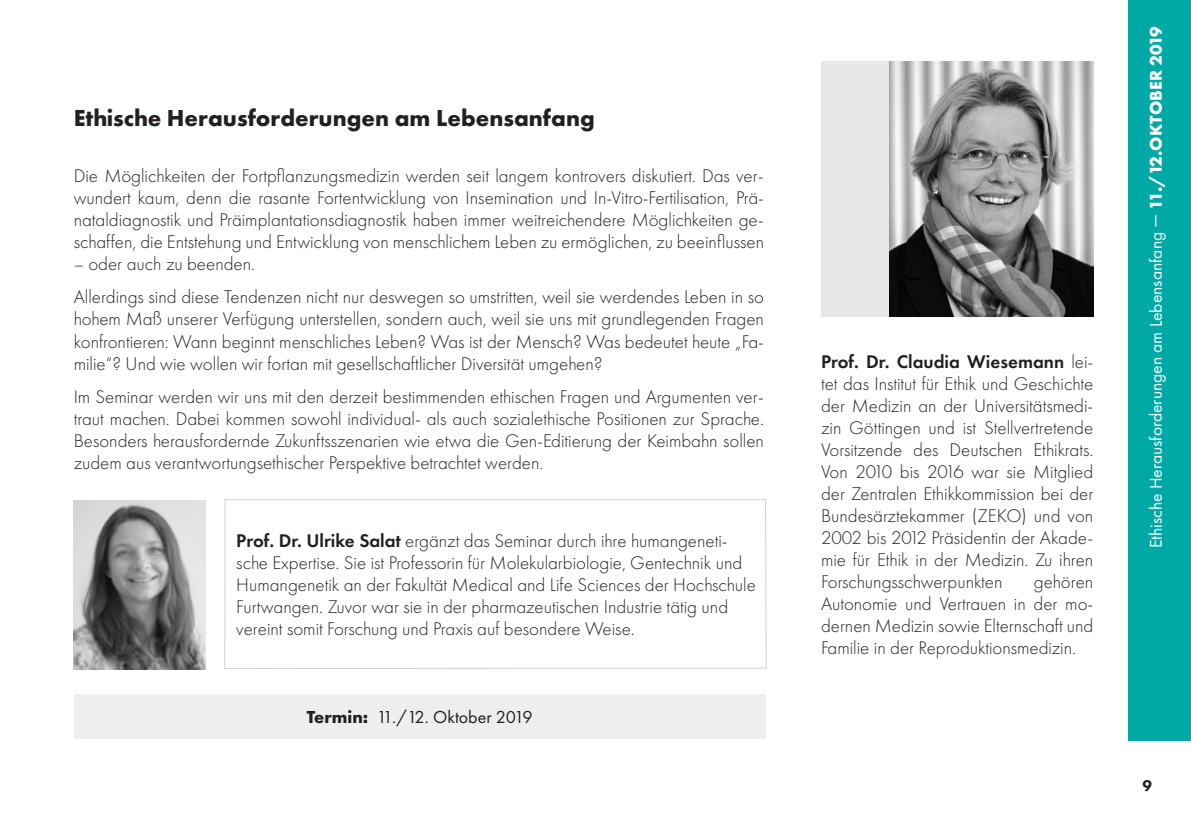
<style>
.page{position:relative;width:1191px;height:840px;background:#fff}
.page>*{position:absolute;margin:0;border:0;box-sizing:border-box;transform-origin:0 0}
.t1{font:700 24px "Futura PT";color:#231f20}
.t2{font:300 19px/22px "Futura PT";color:#231f20;text-align:justify}
.t3{font:18px "Futura PT";color:#231f20}
.t4{font:17.6px "Futura PT";color:#fff}
.t5{font:800 16px "Futura PT";color:#231f20}
.s1{font-weight:600}
.s2{font-weight:700}
</style>
<div class="page">
<div style="left:1128px;top:0;width:63px;height:740px;background:#00a9a5"></div>
<div style="left:821px;top:61px;width:272px;height:255px;background:#e6e7e9"></div>
<img style="left:889px;top:61px;width:204px;height:255px">
<div style="left:74px;top:693px;width:691px;height:45px;background:#eceeef"></div>
<div style="left:224px;top:499px;width:542px;height:169px;border:1px solid #d1d2d4"></div>
<img style="left:74px;top:500px;width:131px;height:169px">
<p class="t1" style="left:74px;top:103px;width:522px">Ethische Herausforderungen am Lebensanfang</p>
<p class="t2" style="left:74px;top:165px;width:692px">Die Möglichkeiten der Fortpflanzungsmedizin werden seit langem kontrovers diskutiert. Das ver&shy;wundert kaum, denn die rasante Fortentwicklung von Insemination und In-Vitro-Fertilisation, Prä&shy;nataldiagnostik und Präimplantationsdiagnostik haben immer weitreichendere Möglichkeiten ge&shy;schaffen, die Entstehung und Entwicklung von menschlichem Leben zu ermöglichen, zu beeinflussen</p>
<p class="t2" style="left:74px;top:247px;width:692px;line-height:33.4px">– oder auch zu beenden.<br>Allerdings sind diese Tendenzen nicht nur deswegen so umstritten, weil sie werdendes Leben in so</p>
<p class="t2" style="left:74px;top:308px;width:692px">hohem Maß unserer Verfügung unterstellen, sondern auch, weil sie uns mit grundlegenden Fragen konfrontieren: Wann beginnt menschliches Leben? Was ist der Mensch? Was bedeutet heute „Fa&shy;milie“? Und wie wollen wir fortan mit gesellschaftlicher Diversität umgehen?</p>
<p class="t2" style="left:74px;top:385px;width:692px">Im Seminar werden wir uns mit den derzeit bestimmenden ethischen Fragen und Argumenten ver&shy;traut machen. Dabei kommen sowohl individual- als auch sozialethische Positionen zur Sprache.<br>Besonders herausfordernde Zukunftsszenarien wie etwa die Gen-Editierung der Keimbahn sollen zudem aus verantwortungsethischer Perspektive betrachtet werden.</p>
<p class="t2" style="left:236px;top:530px;width:521px;text-align:left"><span class="s1">Prof. Dr. Ulrike Salat</span> ergänzt das Seminar durch ihre humangeneti&shy;sche Expertise. Sie ist Professorin für Molekularbiologie, Gentechnik und Humangenetik an der Fakultät Medical and Life Sciences der Hochschule Furtwangen. Zuvor war sie in der pharmazeutischen Industrie tätig und vereint somit Forschung und Praxis auf besondere Weise.</p>
<p class="t3" style="left:307px;top:706px;width:227px"><span class="s2">Termin:</span> 11./12. Oktober 2019</p>
<p class="t2" style="left:821px;top:350px;width:274px"><span class="s1">Prof. Dr. Claudia Wiesemann</span> lei&shy;tet das Institut für Ethik und Geschichte der Medizin an der Universitätsmedi&shy;zin Göttingen und ist Stellvertretende Vorsitzende des Deutschen Ethikrats.<br>Von 2010 bis 2016 war sie Mitglied der Zentralen Ethikkommission bei der Bundesärztekammer (ZEKO) und von 2002 bis 2012 Präsidentin der Akade&shy;mie für Ethik in der Medizin. Zu ihren Forschungsschwerpunkten</p>
<p class="t2" style="left:821px;top:570px;width:274px;text-indent:213px">gehören Autonomie und Vertrauen in der mo&shy;dernen Medizin sowie Elternschaft und Familie in der Reproduktionsmedizin.</p>
<p class="t4" style="left:1145px;top:548px;width:523px;rotate:-90deg">Ethische Herausforderungen am Lebensanfang — <span class="s2">11./12.OKTOBER 2019</span></p>
<p class="t5" style="left:1142px;top:775px;width:11px">9</p>
</div>
